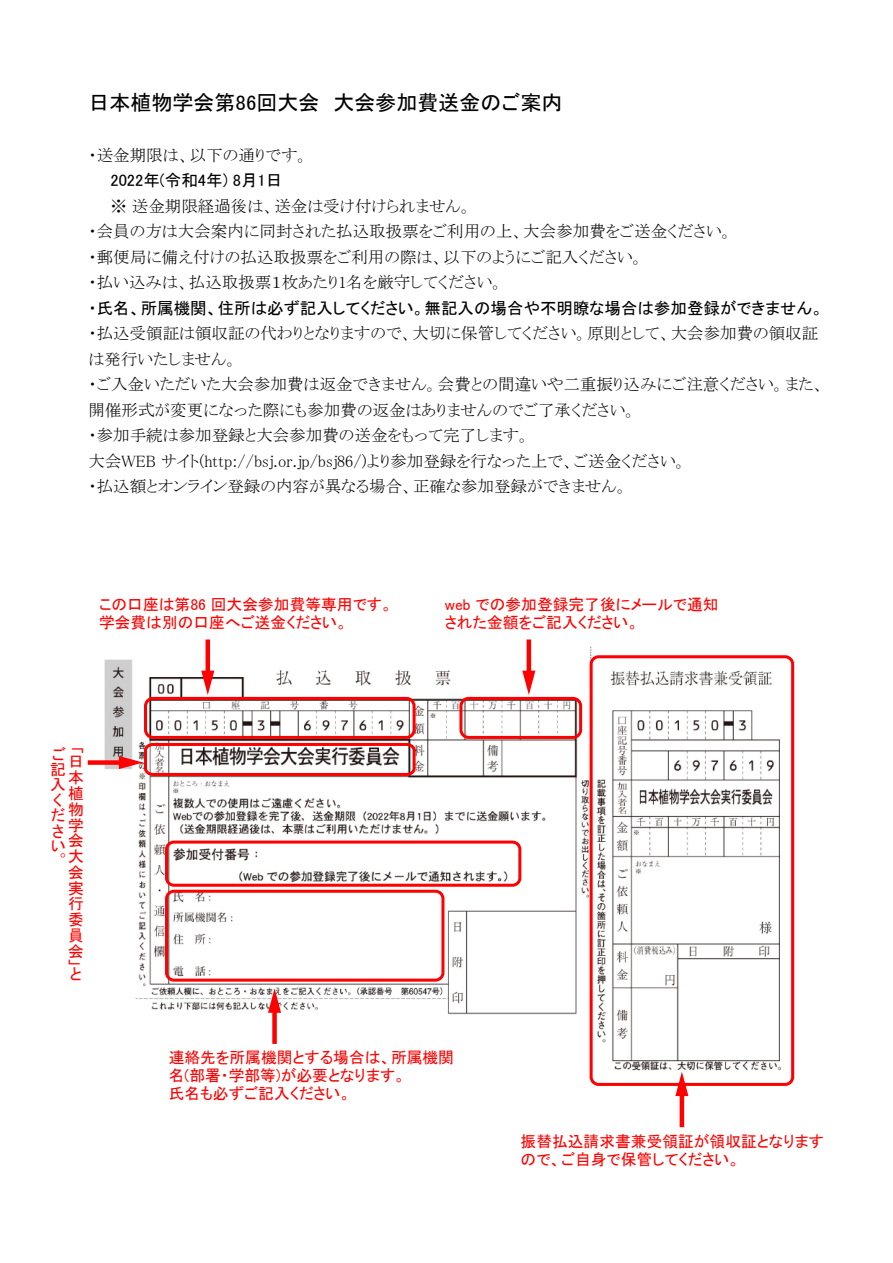
<style>
.page{position:relative;width:893px;height:1263px;background:#fff}
.page>*{position:absolute;margin:0;border:0;box-sizing:border-box;transform-origin:0 0}
.t1{font:21px "MS P Gothic";color:#000}
.t2{font:16.5px/25.5px "MS P Mincho";color:#000}
.t3{font:16.5px "MS P Gothic";color:#000}
.t4{font:15.75px/15.8px "MS P Gothic";color:#f00}
.s1{font-family:"MS P Mincho"}
</style>
<div class="page">
<img style="left:104px;top:647px;width:691px;height:427px">
<div style="left:144px;top:697px;width:272px;height:42px;border:3px solid #f00;border-radius:8px"></div>
<div style="left:459px;top:697px;width:123px;height:42px;border:3px solid #f00;border-radius:8px"></div>
<div style="left:165px;top:840px;width:356px;height:46px;border:3px solid #f00;border-radius:7px"></div>
<div style="left:165px;top:889px;width:279px;height:92px;border:3px solid #f00;border-radius:8px"></div>
<div style="left:589px;top:655px;width:205px;height:431px;border:3px solid #f00;border-radius:8px"></div>
<hr style="left:206px;top:639px;width:4px;height:36px;background:#f00">
<svg style="left:201px;top:670px;width:13px;height:25px"></svg>
<div style="left:526px;top:639px;width:5px;height:36px;background:#f00"></div>
<svg style="left:522px;top:670px;width:13px;height:25px"></svg>
<div style="left:88px;top:760px;width:35px;height:5px;background:#f00"></div>
<svg style="left:119px;top:741px;width:298px;height:36px"></svg>
<div style="left:272px;top:1008px;width:5px;height:36px;background:#f00"></div>
<svg style="left:268px;top:988px;width:13px;height:24px"></svg>
<hr style="left:680px;top:1091px;width:4px;height:36px;background:#f00">
<svg style="left:675px;top:1071px;width:13px;height:25px"></svg>
<p class="t1" style="left:88px;top:92px;width:475px">日本植物学会第86回大会　大会参加費送金のご案内</p>
<p class="t2" style="left:88px;top:142px;width:221px">・送金期限は、以下の通りです。</p>
<p class="t3" style="left:88px;top:172px;width:195px"><span class="s1">　　</span>2022年(令和4年) 8月1日</p>
<p class="t2" style="left:88px;top:193px;width:646px">　　※ 送金期限経過後は、送金は受け付けられません。<br>・会員の方は大会案内に同封された払込取扱票をご利用の上、大会参加費をご送金ください。・郵便局に備え付けの払込取扱票をご利用の際は、以下のようにご記入ください。<br>・払い込みは、払込取扱票１枚あたり1名を厳守してください。</p>
<p class="t3" style="left:88px;top:300px;width:736px">・氏名、所属機関、住所は必ず記入してください。無記入の場合や不明瞭な場合は参加登録ができません。</p>
<p class="t2" style="left:88px;top:321px;width:737px">・払込受領証は領収証の代わりとなりますので、大切に保管してください。原則として、大会参加費の領収証は発行いたしません。<br>・ご入金いただいた大会参加費は返金できません。会費との間違いや二重振り込みにご注意ください。また、開催形式が変更になった際にも参加費の返金はありませんのでご了承ください。<br>・参加手続は参加登録と大会参加費の送金をもって完了します。<br>大会WEB サイト(http://bsj.or.jp/bsj86/)より参加登録を行なった上で、ご送金ください。<br>・払込額とオンライン登録の内容が異なる場合、正確な参加登録ができません。</p>
<p class="t4" style="left:99px;top:595px;width:295px;line-height:18px">この口座は第86 回大会参加費等専用です。学会費は別の口座へご送金ください。</p>
<p class="t4" style="left:445px;top:595px;width:275px;line-height:18px">web での参加登録完了後にメールで通知された金額をご記入ください。</p>
<p class="t4" style="left:50px;top:746px;width:17px">ご記入ください</p>
<p class="t4" style="left:50px;top:852px;width:17px">。</p>
<p class="t4" style="left:68px;top:738px;width:17px">「日本植物学会大会実行委員会」</p>
<p class="t4" style="left:68px;top:966px;width:14px">と</p>
<p class="t4" style="left:169px;top:1048px;width:287px;line-height:18px">連絡先を所属機関とする場合は、所属機関名(部署・学部等)が必要となります。<br>氏名も必ずご記入ください。</p>
<p class="t4" style="left:520px;top:1132px;width:305px;line-height:18px">振替払込請求書兼受領証が領収証となりますので、ご自身で保管してください。</p>
</div>
